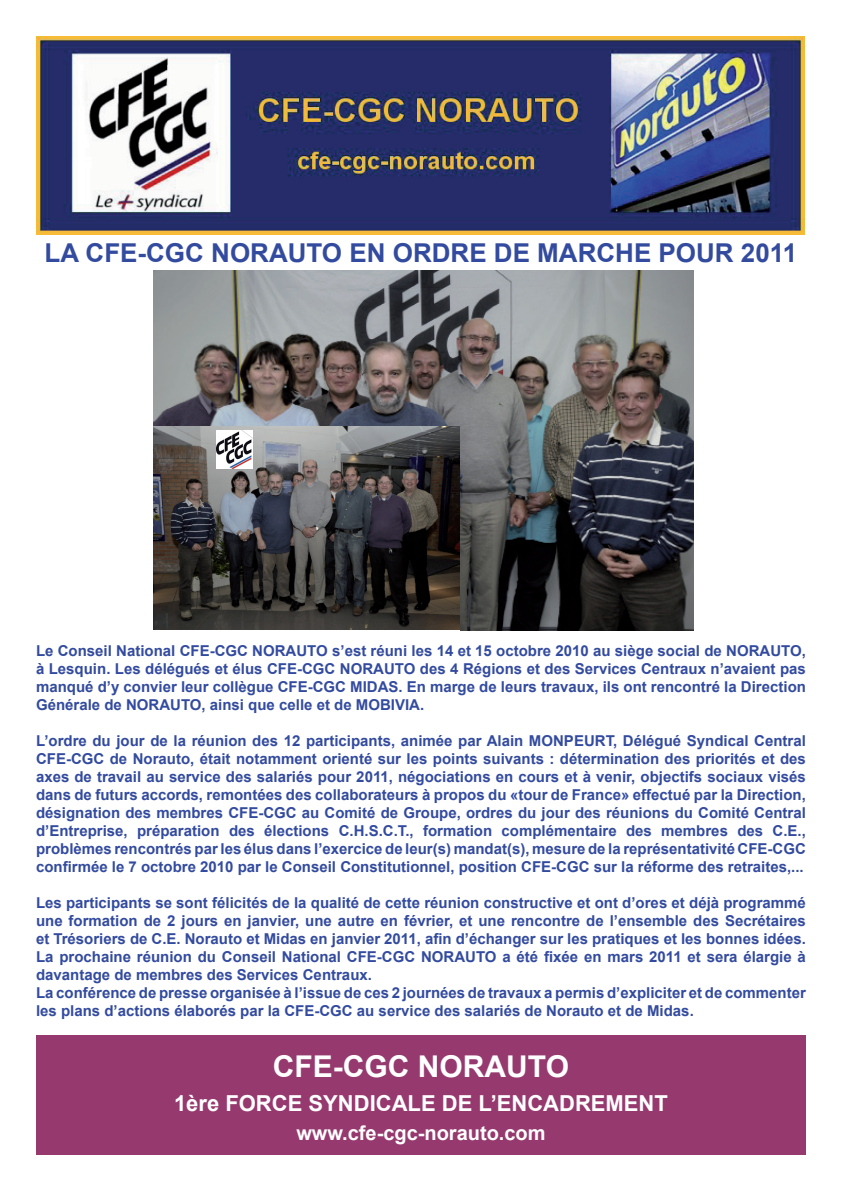
<style>
.page{position:relative;width:842px;height:1191px;background:#fff}
.page>*{position:absolute;margin:0;border:0;box-sizing:border-box;transform-origin:0 0}
.t1{font:700 30px "Arial";color:#fff}
.t2{font:700 26px "Arial";color:#334b9f}
.t3{font:700 22px "Arial";color:#fff}
.t4{font:700 20px "Arial";color:#fff}
.t5{font:700 15px/18px "Arial";color:#334b9f;text-align:justify}
</style>
<div class="page">
<img style="left:36px;top:36px;width:769px;height:198px">
<div style="left:36px;top:1035px;width:770px;height:120px;background:#96396e"></div>
<img style="left:153px;top:270px;width:540px;height:360px">
<img style="left:153px;top:426px;width:306px;height:204px">
<img style="left:216px;top:430px;width:36px;height:39px">
<h2 class="t2" style="left:45px;top:236px;width:754px">la CFE-CGC NORAUTO EN ORDRE DE MARCHE POUR 2011</h2>
<p class="t5" style="left:36px;top:642px;width:771px">Le Conseil National CFE-CGC NORAUTO s’est réuni les 14 et 15 octobre 2010 au siège social de NORAUTO, à Lesquin. Les délégués et élus CFE-CGC NORAUTO des 4 Régions et des Services Centraux n’avaient pas manqué d’y convier leur collègue CFE-CGC MIDAS. En marge de leurs travaux, ils ont rencontré la Direction Générale de NORAUTO, ainsi que celle et de MOBIVIA.</p>
<p class="t5" style="left:36px;top:732px;width:771px">L’ordre du jour de la réunion des 12 participants, animée par Alain MONPEURT, Délégué Syndical Central CFE-CGC de Norauto, était notamment orienté sur les points suivants : détermination des priorités et des axes de travail au service des salariés pour 2011, négociations en cours et à venir, objectifs sociaux visés dans de futurs accords, remontées des collaborateurs à propos du «tour de France» effectué par la Direction, désignation des membres CFE-CGC au Comité de Groupe, ordres du jour des réunions du Comité Central d’Entreprise, préparation des élections C.H.S.C.T., formation complémentaire des membres des C.E., problèmes rencontrés par les élus dans l’exercice de leur(s) mandat(s), mesure de la représentativité CFE-CGC confirmée le 7 octobre 2010 par le Conseil Constitutionnel, position CFE-CGC sur la réforme des retraites,...</p>
<p class="t5" style="left:36px;top:894px;width:771px;text-align:left">Les participants se sont félicités de la qualité de cette réunion constructive et ont d’ores et déjà programmé une formation de 2 jours en janvier, une autre en février, et une rencontre de l’ensemble des Secrétaires et Trésoriers de C.E. Norauto et Midas en janvier 2011, afin d’échanger sur les pratiques et les bonnes idées.<br>La prochaine réunion du Conseil National CFE-CGC NORAUTO a été fixée en mars 2011 et sera élargie à davantage de membres des Services Centraux.<br>La conférence de presse organisée à l’issue de ces 2 journées de travaux a permis d’expliciter et de commenter les plans d’actions élaborés par la CFE-CGC au service des salariés de Norauto et de Midas.</p>
<h1 class="t1" style="left:273px;top:1047px;width:298px">CFE-CGC NORAUTO</h1>
<h3 class="t3" style="left:174px;top:1088px;width:495px">1ère FORCE SYNDICALE DE L’ENCADREMENT</h3>
<h3 class="t4" style="left:296px;top:1119px;width:251px">www.cfe-cgc-norauto.com</h3>
</div>
